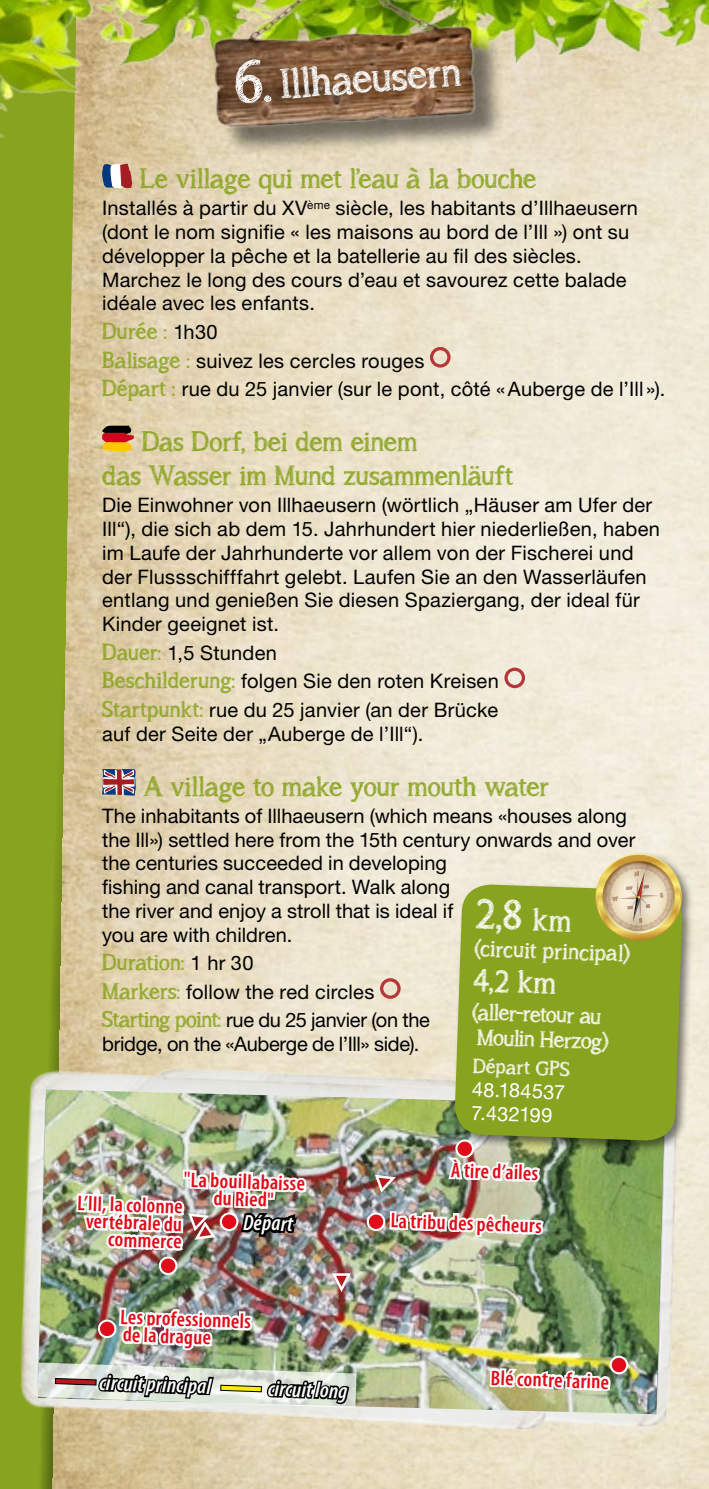
<style>
.page{position:relative;width:709px;height:1489px;background:#fff}
.page>*{position:absolute;margin:0;border:0;box-sizing:border-box;transform-origin:0 0}
.t1{font:41.25px "asongforjennifer";color:#fff}
.t2{font:41px "asongforjennifer";color:#fff}
.t3{font:30.75px "asongforjennifer";color:#fff}
.t4{font:27.5px/33.8px "asongforjennifer";color:#88a31f}
.t5{font:22.5px/25px "asongforjennifer";color:#fff}
.t6{font:22.5px "asongforjennifer";letter-spacing:.005em;color:#88a31f}
.t7{font:italic 600 condensed 22.25px "Myriad Pro";color:#fff}
.t8{font:600 condensed 21.25px/17.5px "Myriad Pro";color:#e10c1a;text-align:right}
.t9{font:20px/23.8px "Helvetica Neue LT Std";letter-spacing:.01em;color:#000}
.t10{font:20px "Helvetica Neue LT Std";letter-spacing:-.015em;color:#000}
.t11{font:20px/23.5px "Helvetica Neue LT Std";color:#fff}
.t12{font:20px "asongforjennifer";color:#fff}
.s1{font-family:"Helvetica Neue LT Std";font-size:20px;color:#000}
.s2{font-family:"asongforjennifer";font-size:22.5px;color:#88a31f}
.s3{font-size:30.75px}
</style>
<div class="page">
<div style="left:0;top:0;width:709px;height:1488px;background:#88a31f"></div>
<img style="left:54px;top:266px;width:655px;height:1222px">
<img style="left:0;top:0;width:709px;height:266px">
<svg style="left:102px;top:164px;width:30px;height:24px"></svg>
<div style="left:430px;top:347px;width:20px;height:20px;border:3px solid #b5373a;border-radius:50%"></div>
<svg style="left:102px;top:425px;width:34px;height:26px"></svg>
<div style="left:504px;top:667px;width:21px;height:21px;border:3px solid #b5373a;border-radius:50%"></div>
<svg style="left:102px;top:769px;width:34px;height:26px"></svg>
<div style="left:219px;top:0;width:287px;height:158px;background:#000;opacity:.5"></div>
<img style="left:199px;top:0;width:293px;height:141px">
<img style="left:356px;top:1046px;width:353px;height:429px">
<img style="left:20px;top:1049px;width:353px;height:429px">
<img style="left:356px;top:1089px;width:17px;height:325px">
<svg style="left:367px;top:1213px;width:17px;height:17px"></svg>
<div style="left:366px;top:1212px;width:19px;height:19px;border:2px solid #fff;border-radius:50%"></div>
<div style="left:452px;top:851px;width:242px;height:301px;background:#000;opacity:.5"></div>
<img style="left:373px;top:853px;width:310px;height:635px">
<img style="left:38px;top:936px;width:318px;height:552px">
<svg style="left:234px;top:59px;width:38px;height:44px;background:#714e35"></svg>
<h1 class="t1" style="left:279px;top:59px;width:182px;rotate:-4deg">Illhaeusern</h1>
<h3 class="t4" style="left:140px;top:161px;width:398px">Le village qui met l’eau à la bouche</h3>
<p class="t9" style="left:102px;top:196px;width:537px">Installés à partir du XV<sup>ème</sup> siècle, les habitants d’Illhaeusern (dont le nom signifie « les maisons au bord de l’Ill ») ont su développer la pêche et la batellerie au fil des siècles.<br>Marchez le long des cours d’eau et savourez cette balade idéale avec les enfants.</p>
<p class="t6" style="left:102px;top:318px;width:117px">Durée : <span class="s1">1h30</span></p>
<p class="t9" style="left:102px;top:346px;width:565px;line-height:28.5px"><span class="s2">Balisage :</span> suivez les cercles rouges<br><span class="s2">Départ :</span> rue du 25 janvier (sur le pont, côté «Auberge de l’Ill »).</p>
<h3 class="t4" style="left:102px;top:424px;width:412px;text-indent:40px">Das Dorf, bei dem einem<br>das Wasser im Mund zusammenläuft</h3>
<p class="t9" style="left:102px;top:493px;width:559px">Die Einwohner von Illhaeusern (wörtlich „Häuser am Ufer der Ill“), die sich ab dem 15. Jahrhundert hier niederließen, haben im Laufe der Jahrhunderte vor allem von der Fischerei und der Flussschifffahrt gelebt. Laufen Sie an den Wasserläufen entlang und genießen Sie diesen Spaziergang, der ideal für Kinder geeignet ist.</p>
<p class="t9" style="left:102px;top:638px;width:398px;line-height:28.5px"><span class="s2">Dauer:</span> 1,5 Stunden<br><span class="s2">Beschilderung:</span> folgen Sie den roten Kreisen<br><span class="s2">Startpunkt:</span> rue du 25 janvier (an der Brücke</p>
<p class="t9" style="left:102px;top:721px;width:323px">auf der Seite der „Auberge de l’Ill“).</p>
<h3 class="t4" style="left:143px;top:769px;width:407px">A village to make your mouth water</h3>
<p class="t9" style="left:102px;top:803px;width:535px">The inhabitants of Illhaeusern (which means «houses along the Ill») settled here from the 15th century onwards and over the centuries succeeded in developing<br>fishing and canal transport. Walk along<br>the river and enjoy a stroll that is ideal if<br>you are with children.</p>
<p class="t6" style="left:102px;top:948px;width:153px">Duration: <span class="s1">1 hr 30</span></p>
<p class="t9" style="left:102px;top:977px;width:329px;line-height:28.5px"><span class="s2">Markers:</span> follow the red circles<br><span class="s2">Starting point:</span> rue du 25 janvier (on the</p>
<p class="t10" style="left:102px;top:1032px;width:319px">bridge, on the «Auberge de l’Ill» side).</p>
<h2 class="t2" style="left:476px;top:889px;width:98px;rotate:2deg">2,8 <span class="s3">km</span></h2>
<p class="t5" style="left:475px;top:935px;width:157px;rotate:2deg">(circuit principal)</p>
<h3 class="t3" style="left:474px;top:961px;width:84px;rotate:2deg">4,2 km</h3>
<p class="t5" style="left:473px;top:999px;width:138px;rotate:2deg">(aller-retour au<br>Moulin Herzog)</p>
<p class="t8" style="left:184px;top:1169px;width:123px;text-align:center;rotate:2deg">"La bouillabaisse du Ried"</p>
<p class="t8" style="left:78px;top:1193px;width:107px;rotate:2deg">L’Ill, la colonne vertébrale du commerce</p>
<p class="t7" style="left:243px;top:1208px;width:51px;rotate:1deg">Départ</p>
<p class="t8" style="left:121px;top:1307px;width:132px;text-align:left;rotate:2deg">Les professionnels de la drague</p>
<p class="t7" style="left:100px;top:1368px;width:113px;rotate:2deg">circuit principal</p>
<p class="t7" style="left:268px;top:1374px;width:81px;rotate:2deg">circuit long</p>
<p class="t12" style="left:473px;top:1053px;width:99px;rotate:2deg">Départ GPS</p>
<p class="t11" style="left:472px;top:1076px;width:95px;rotate:2deg">48.184537<br>7.432199</p>
<p class="t8" style="left:451px;top:1160px;width:89px;rotate:2deg">À tire d’ailes</p>
<p class="t8" style="left:391px;top:1211px;width:153px;rotate:2deg">La tribu des pêcheurs</p>
<p class="t8" style="left:491px;top:1368px;width:120px;rotate:2deg">Blé contre farine</p>
</div>
